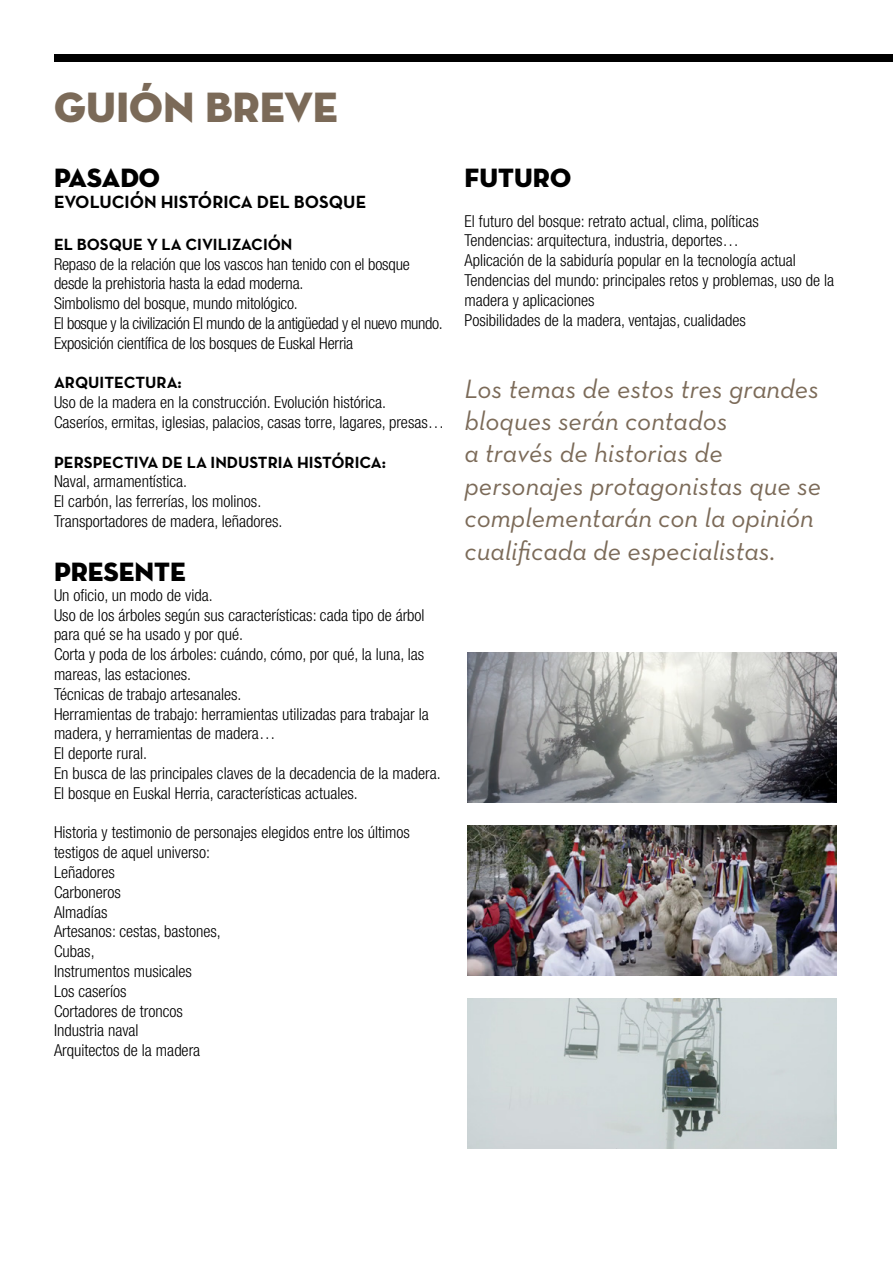
<style>
.page{position:relative;width:893px;height:1263px;background:#fff}
.page>*{position:absolute;margin:0;border:0;box-sizing:border-box;transform-origin:0 0}
.t1{font:43.2px "Neutra Disp Titling";color:#7b6a58}
.t2{font:italic 27px/32.4px "Neutra Text";color:#7b6a58}
.t3{font:27px "Neutra Disp Titling";color:#000}
.t4{font:700 18px "Neutra Text";color:#000}
.t5{font:300 condensed 16.5px/19.8px "Helvetica Neue LT Std";color:#000}
.t6{font:700 16.5px "Neutra Text";color:#000}
</style>
<div class="page">
<div style="left:54px;top:54px;width:839px;height:7px;background:#000"></div>
<img style="left:467px;top:653px;width:370px;height:149px">
<img style="left:467px;top:826px;width:370px;height:149px">
<img style="left:467px;top:998px;width:370px;height:150px">
<h1 class="t1" style="left:54px;top:80px;width:285px">GUIÓN BREVE</h1>
<h2 class="t3" style="left:54px;top:161px;width:108px">PASADO</h2>
<p class="t4" style="left:54px;top:191px;width:314px">EVOLUCIÓN HISTÓRICA DEL BOSQUE</p>
<p class="t6" style="left:54px;top:234px;width:240px">EL BOSQUE Y LA CIVILIZACIÓN</p>
<p class="t5" style="left:54px;top:254px;width:390px">Repaso de la relación que los vascos han tenido con el bosque desde la prehistoria hasta la edad moderna.<br>Simbolismo del bosque, mundo mitológico.<br>El bosque y la civilización El mundo de la antigüedad y el nuevo mundo.<br>Exposición científica de los bosques de Euskal Herria</p>
<p class="t6" style="left:54px;top:372px;width:129px">ARQUITECTURA:</p>
<p class="t5" style="left:54px;top:392px;width:392px">Uso de la madera en la construcción. Evolución histórica.<br>Caseríos, ermitas, iglesias, palacios, casas torre, lagares, presas…</p>
<p class="t6" style="left:54px;top:452px;width:333px">PERSPECTIVA DE LA INDUSTRIA HISTÓRICA:</p>
<p class="t5" style="left:54px;top:471px;width:230px">Naval, armamentística.<br>El carbón, las ferrerías, los molinos.<br>Transportadores de madera, leñadores.</p>
<h2 class="t3" style="left:54px;top:555px;width:133px">PRESENTE</h2>
<p class="t5" style="left:54px;top:585px;width:388px">Un oficio, un modo de vida.<br>Uso de los árboles según sus características: cada tipo de árbol para qué se ha usado y por qué.<br>Corta y poda de los árboles: cuándo, cómo, por qué, la luna, las mareas, las estaciones.<br>Técnicas de trabajo artesanales.<br>Herramientas de trabajo: herramientas utilizadas para trabajar la madera, y herramientas de madera…<br>El deporte rural.<br>En busca de las principales claves de la decadencia de la madera.<br>El bosque en Euskal Herria, características actuales.</p>
<p class="t5" style="left:54px;top:822px;width:358px">Historia y testimonio de personajes elegidos entre los últimos testigos de aquel universo:<br>Leñadores<br>Carboneros<br>Almadías<br>Artesanos: cestas, bastones,<br>Cubas,<br>Instrumentos musicales<br>Los caseríos<br>Cortadores de troncos<br>Industria naval<br>Arquitectos de la madera</p>
<h2 class="t3" style="left:464px;top:161px;width:108px">FUTURO</h2>
<p class="t5" style="left:464px;top:211px;width:371px">El futuro del bosque: retrato actual, clima, políticas<br>Tendencias: arquitectura, industria, deportes…<br>Aplicación de la sabiduría popular en la tecnología actual Tendencias del mundo: principales retos y problemas, uso de la madera y aplicaciones<br>Posibilidades de la madera, ventajas, cualidades</p>
<h2 class="t2" style="left:464px;top:372px;width:358px">Los temas de estos tres grandes bloques serán contados<br>a través de historias de personajes protagonistas que se complementarán con la opinión cualificada de especialistas.</h2>
</div>
